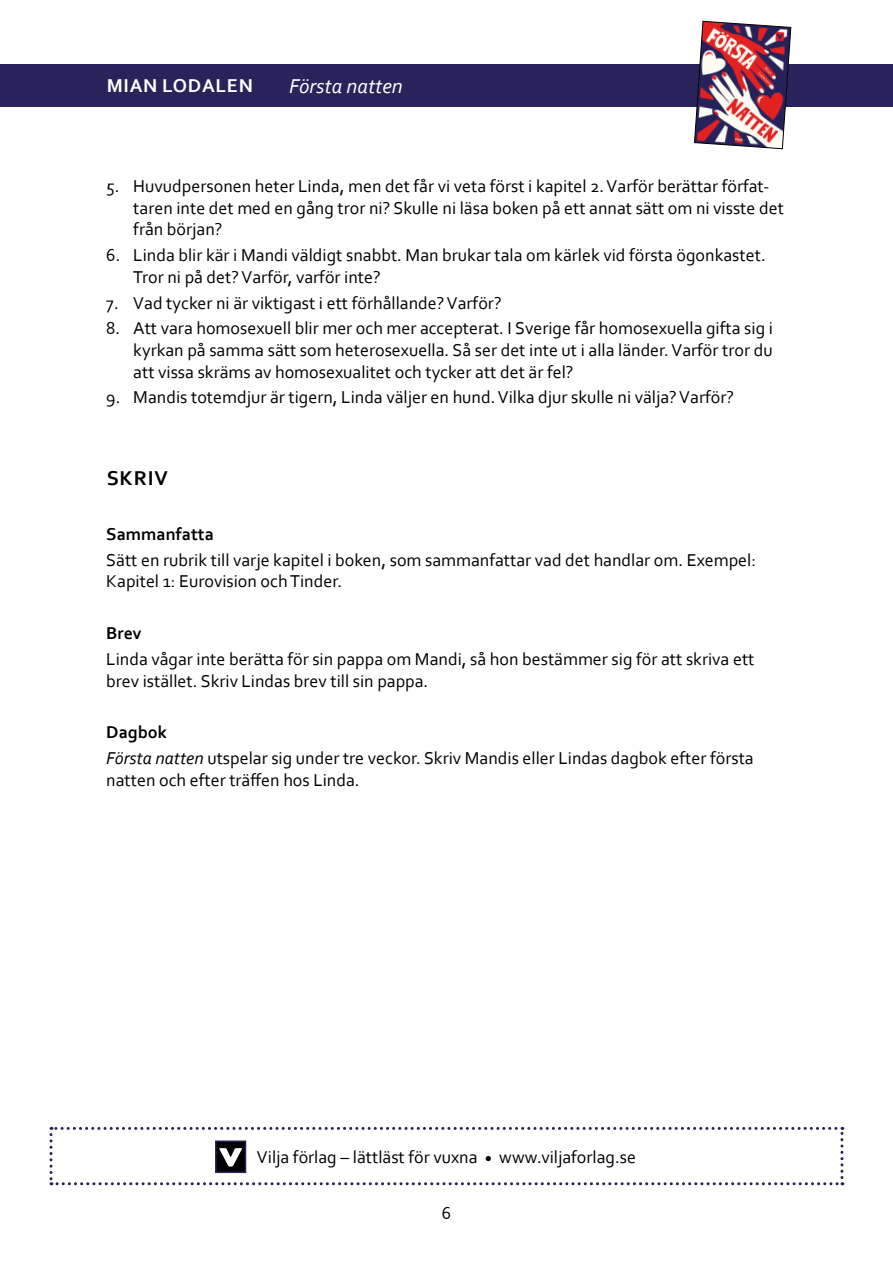
<style>
.page{position:relative;width:893px;height:1263px;background:#fff}
.page>*{position:absolute;margin:0;border:0;box-sizing:border-box;transform-origin:0 0}
.t1{font:italic 21px "Corbel";color:#fff}
.t2{font:700 21px "Corbel";letter-spacing:.04em;color:#000}
.t3{font:700 19.5px "Corbel";letter-spacing:.04em;color:#fff}
.t4{font:18px/21.6px "Corbel";color:#000}
.t5{font:700 18px "Corbel";color:#000}
.s1{font-weight:700}
.s2{font-style:italic}
</style>
<div class="page">
<div style="left:0;top:64px;width:893px;height:42px;background:#29235c"></div>
<svg style="left:50px;top:1127px;width:793px;height:58px"></svg>
<div style="left:215px;top:1140px;width:31px;height:33px;border:2px solid #29235c"></div>
<svg style="left:694px;top:21px;width:97px;height:128px"></svg>
<p class="t3" style="left:107px;top:74px;width:148px">MIAN LODALEN</p>
<p class="t1" style="left:289px;top:73px;width:115px">Första natten</p>
<p class="t4" style="left:133px;top:175px;width:652px;text-indent:-27px">5. Huvudpersonen heter Linda, men det får vi veta först i kapitel 2. Varför berättar förfat&shy;taren inte det med en gång tror ni? Skulle ni läsa boken på ett annat sätt om ni visste det från början?</p>
<p class="t4" style="left:133px;top:244px;width:634px;text-indent:-27px">6. Linda blir kär i Mandi väldigt snabbt. Man brukar tala om kärlek vid första ögonkastet.<br>Tror ni på det? Varför, varför inte?</p>
<p class="t4" style="left:106px;top:291px;width:397px">7. Vad tycker ni är viktigast i ett förhållande? Varför?</p>
<p class="t4" style="left:133px;top:317px;width:641px;text-align:justify;text-indent:-27px">8. Att vara homosexuell blir mer och mer accepterat. I Sverige får homosexuella gifta sig i kyrkan på samma sätt som heterosexuella. Så ser det inte ut i alla länder. Varför tror du att vissa skräms av homosexualitet och tycker att det är fel?</p>
<p class="t4" style="left:106px;top:386px;width:629px">9. Mandis totemdjur är tigern, Linda väljer en hund. Vilka djur skulle ni välja? Varför?</p>
<p class="t2" style="left:107px;top:465px;width:63px">SKRIV</p>
<p class="t5" style="left:106px;top:523px;width:109px">Sammanfatta</p>
<p class="t4" style="left:106px;top:548px;width:651px">Sätt en rubrik till varje kapitel i boken, som sammanfattar vad det handlar om. Exempel:<br>Kapitel 1: Eurovision och Tinder.</p>
<p class="t5" style="left:106px;top:622px;width:37px">Brev</p>
<p class="t4" style="left:106px;top:648px;width:650px">Linda vågar inte berätta för sin pappa om Mandi, så hon bestämmer sig för att skriva ett brev istället. Skriv Lindas brev till sin pappa.</p>
<p class="t4" style="left:106px;top:719px;width:649px;line-height:25.8px"><span class="s1">Dagbok<br></span><span class="s2">Första natten</span> utspelar sig under tre veckor. Skriv Mandis eller Lindas dagbok efter första</p>
<p class="t4" style="left:106px;top:768px;width:255px">natten och efter träffen hos Linda.</p>
<p class="t4" style="left:257px;top:1145px;width:381px">Vilja förlag – lättläst för vuxna <sub>•</sub> www.viljaforlag.se</p>
<p class="t4" style="left:442px;top:1202px;width:11px">6</p>
</div>
